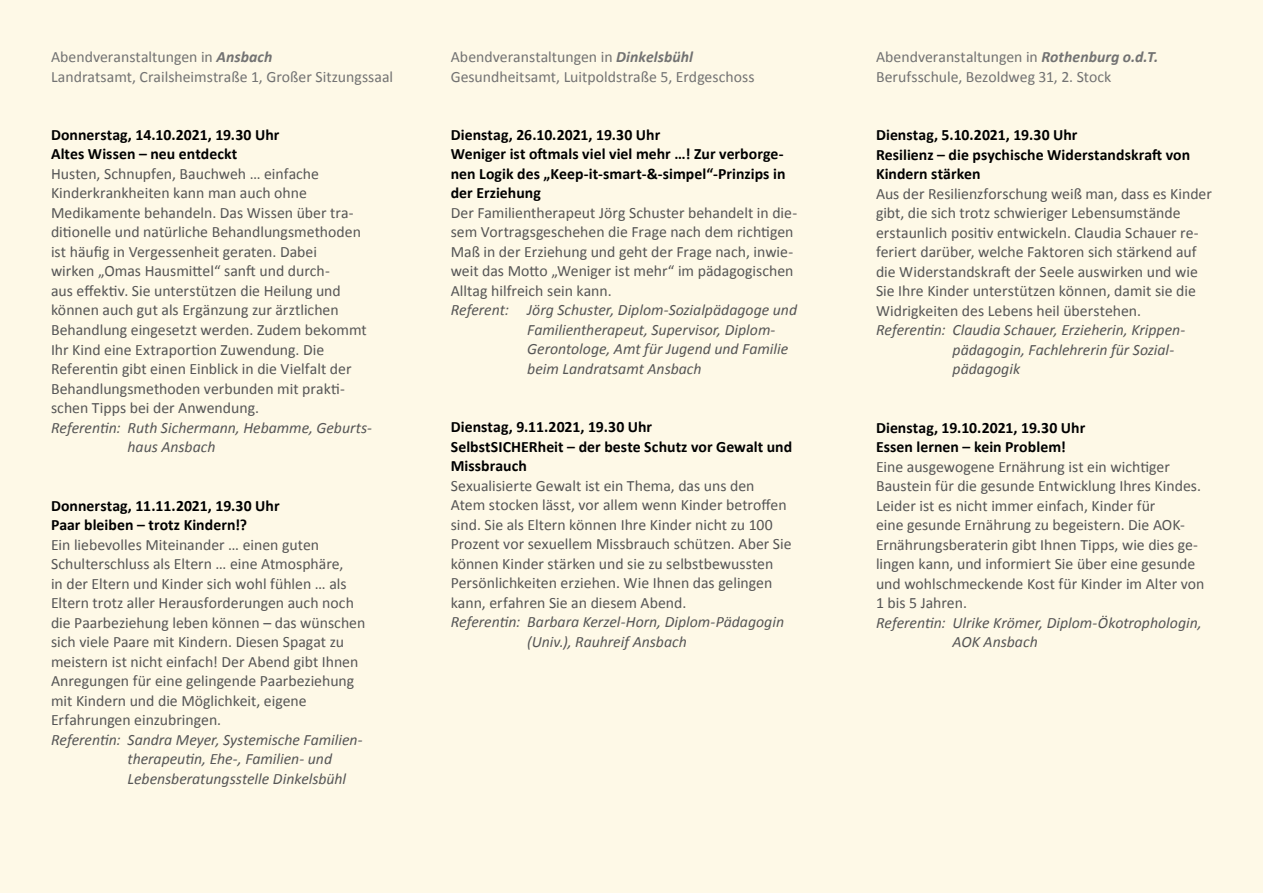
<style>
.page{position:relative;width:1263px;height:893px;background:#fef9e7}
.page>*{position:absolute;margin:0;border:0;box-sizing:border-box;transform-origin:0 0}
.t1{font:15.75px/19.5px "Calibri";color:#555}
.t2{font:italic 15.75px/19.5px "Calibri";color:#555}
.t3{font:700 15.75px/19.5px "Calibri";letter-spacing:.005em;color:#000}
.t4{font:15.75px/19.5px "Calibri";color:#727272}
.s1{font-weight:700;font-style:italic}
</style>
<div class="page">
<p class="t4" style="left:51px;top:46px;width:344px">Abendveranstaltungen in <span class="s1">Ansbach<br></span>Landratsamt, Crailsheimstraße 1, Großer Sitzungssaal</p>
<p class="t4" style="left:451px;top:46px;width:305px">Abendveranstaltungen in <span class="s1">Dinkelsbühl<br></span>Gesundheitsamt, Luitpoldstraße 5, Erdgeschoss</p>
<p class="t4" style="left:876px;top:46px;width:284px">Abendveranstaltungen in <span class="s1">Rothenburg o.d.T.<br></span>Berufsschule, Bezoldweg 31, 2. Stock</p>
<p class="t3" style="left:51px;top:124px;width:230px">Donnerstag, 14.10.2021, 19.30 Uhr<br>Altes Wissen – neu entdeckt</p>
<p class="t1" style="left:51px;top:163px;width:317px">Husten, Schnupfen, Bauchweh … einfache Kinderkrankheiten kann man auch ohne Medikamente behandeln. Das Wissen über tra&shy;ditionelle und natürliche Behandlungsmethoden ist häufig in Vergessenheit geraten. Dabei<br>wirken „Omas Hausmittel“ sanft und durch-<br>aus effektiv. Sie unterstützen die Heilung und können auch gut als Ergänzung zur ärztlichen Behandlung eingesetzt werden. Zudem bekommt Ihr Kind eine Extraportion Zuwendung. Die Referentin gibt einen Einblick in die Vielfalt der Behandlungsmethoden verbunden mit prakti&shy;schen Tipps bei der Anwendung.</p>
<p class="t2" style="left:128px;top:417px;width:246px;text-indent:-77px">Referentin: Ruth Sichermann, Hebamme, Geburts&shy;haus Ansbach</p>
<p class="t3" style="left:51px;top:495px;width:230px">Donnerstag, 11.11.2021, 19.30 Uhr<br>Paar bleiben – trotz Kindern!?</p>
<p class="t1" style="left:51px;top:534px;width:316px">Ein liebevolles Miteinander … einen guten Schulterschluss als Eltern … eine Atmosphäre,<br>in der Eltern und Kinder sich wohl fühlen … als Eltern trotz aller Herausforderungen auch noch die Paarbeziehung leben können – das wünschen sich viele Paare mit Kindern. Diesen Spagat zu meistern ist nicht einfach! Der Abend gibt Ihnen Anregungen für eine gelingende Paarbeziehung mit Kindern und die Möglichkeit, eigene Erfahrungen einzubringen.</p>
<p class="t2" style="left:128px;top:729px;width:237px;text-indent:-77px">Referentin: Sandra Meyer, Systemische Familien&shy;therapeutin, Ehe-, Familien- und<br>Lebensberatungsstelle Dinkelsbühl</p>
<p class="t3" style="left:451px;top:124px;width:336px">Dienstag, 26.10.2021, 19.30 Uhr<br>Weniger ist oftmals viel viel mehr …! Zur verborge&shy;nen Logik des „Keep-it-smart-&amp;-simpel“-Prinzips in der Erziehung</p>
<p class="t1" style="left:451px;top:202px;width:348px">Der Familientherapeut Jörg Schuster behandelt in die&shy;sem Vortragsgeschehen die Frage nach dem richtigen Maß in der Erziehung und geht der Frage nach, inwie&shy;weit das Motto „Weniger ist mehr“ im pädagogischen Alltag hilfreich sein kann.</p>
<p class="t2" style="left:527px;top:300px;width:271px;text-indent:-77px">Referent: Jörg Schuster, Diplom-Sozialpädagoge und Familientherapeut, Supervisor, Diplom-Gerontologe, Amt für Jugend und Familie beim Landratsamt Ansbach</p>
<p class="t3" style="left:451px;top:417px;width:343px">Dienstag, 9.11.2021, 19.30 Uhr<br>SelbstSICHERheit – der beste Schutz vor Gewalt und<br>Missbrauch</p>
<p class="t1" style="left:451px;top:475px;width:342px">Sexualisierte Gewalt ist ein Thema, das uns den Atem stocken lässt, vor allem wenn Kinder betroffen sind. Sie als Eltern können Ihre Kinder nicht zu 100<br>Prozent vor sexuellem Missbrauch schützen. Aber Sie können Kinder stärken und sie zu selbstbewussten Persönlichkeiten erziehen. Wie Ihnen das gelingen kann, erfahren Sie an diesem Abend.</p>
<p class="t2" style="left:527px;top:612px;width:258px;text-indent:-77px">Referentin: Barbara Kerzel-Horn, Diplom-Pädagogin (Univ.), Rauhreif Ansbach</p>
<p class="t3" style="left:876px;top:124px;width:316px">Dienstag, 5.10.2021, 19.30 Uhr<br>Resilienz – die psychische Widerstandskraft von<br>Kindern stärken</p>
<p class="t1" style="left:876px;top:183px;width:337px">Aus der Resilienzforschung weiß man, dass es Kinder gibt, die sich trotz schwieriger Lebensumstände erstaunlich positiv entwickeln. Claudia Schauer re&shy;feriert darüber, welche Faktoren sich stärkend auf die Widerstandskraft der Seele auswirken und wie Sie Ihre Kinder unterstützen können, damit sie die Widrigkeiten des Lebens heil überstehen.</p>
<p class="t2" style="left:952px;top:319px;width:234px;text-indent:-77px">Referentin: Claudia Schauer, Erzieherin, Krippen&shy;pädagogin, Fachlehrerin für Sozial&shy;pädagogik</p>
<p class="t3" style="left:876px;top:417px;width:211px">Dienstag, 19.10.2021, 19.30 Uhr<br>Essen lernen – kein Problem!</p>
<p class="t1" style="left:876px;top:456px;width:330px">Eine ausgewogene Ernährung ist ein wichtiger Baustein für die gesunde Entwicklung Ihres Kindes.<br>Leider ist es nicht immer einfach, Kinder für<br>eine gesunde Ernährung zu begeistern. Die AOK-Ernährungsberaterin gibt Ihnen Tipps, wie dies ge&shy;lingen kann, und informiert Sie über eine gesunde und wohlschmeckende Kost für Kinder im Alter von 1 bis 5 Jahren.</p>
<p class="t2" style="left:952px;top:612px;width:251px;text-indent:-77px">Referentin: Ulrike Krömer, Diplom-Ökotrophologin,<br>AOK Ansbach</p>
</div>
